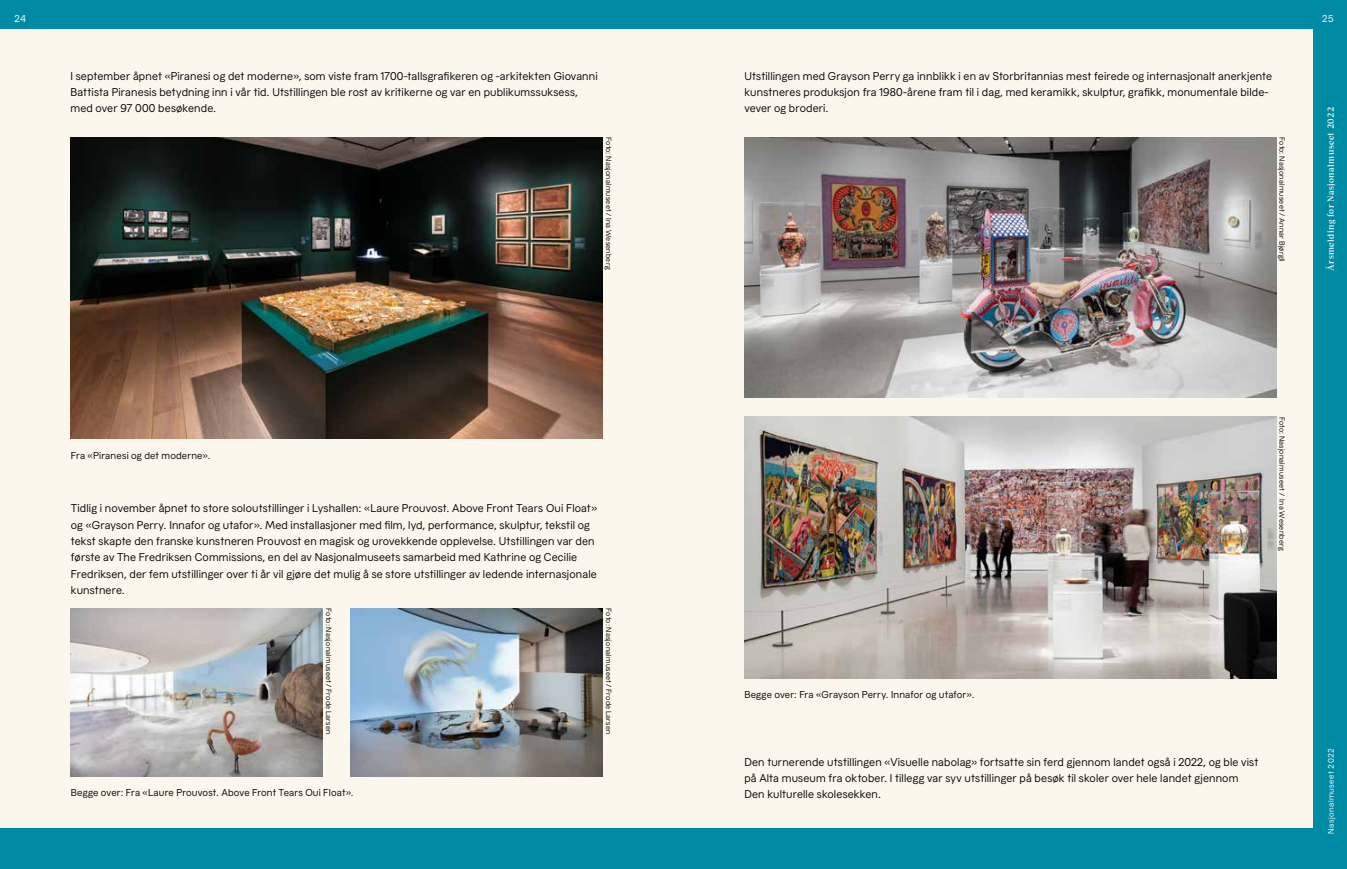
<style>
.page{position:relative;width:1347px;height:869px;background:#fff}
.page>*{position:absolute;margin:0;border:0;box-sizing:border-box;transform-origin:0 0}
.t1{font:11.25px/16.2px "Museet Sans";letter-spacing:.01em;color:#000}
.t2{font:10px "Museet Sans";letter-spacing:.015em;color:#000}
.t3{font:10px "Museet Sans";color:#fff}
.t4{font:500 8.75px "Museet Serif";letter-spacing:.05em;color:#fff}
.t5{font:8.12px "Museet Sans";letter-spacing:.05em;color:#fff}
.t6{font:7.5px "Museet Sans";letter-spacing:.025em;color:#000}
</style>
<div class="page">
<div style="left:0;top:0;width:1346px;height:868px;background:#008ba5"></div>
<div style="left:0;top:29px;width:1312px;height:797px;background:#fbf7ed"></div>
<img style="left:70px;top:137px;width:532px;height:301px">
<img style="left:71px;top:608px;width:251px;height:167px">
<img style="left:351px;top:608px;width:251px;height:167px">
<img style="left:744px;top:137px;width:532px;height:260px">
<img style="left:744px;top:416px;width:532px;height:262px">
<p class="t3" style="left:14px;top:11px;width:13px">24</p>
<p class="t3" style="left:1321px;top:11px;width:14px">25</p>
<p class="t1" style="left:70px;top:67px;width:529px">I september åpnet «Piranesi og det moderne», som viste fram 1700-tallsgrafikeren og -arkitekten Giovanni<br>Battista Piranesis betydning inn i vår tid. Utstillingen ble rost av kritikerne og var en publikumssuksess, med over 97 000 besøkende.</p>
<p class="t1" style="left:744px;top:67px;width:529px">Utstillingen med Grayson Perry ga innblikk i en av Storbritannias mest feirede og internasjonalt anerkjente kunstneres produksjon fra 1980-årene fram til i dag, med keramikk, skulptur, grafikk, monumentale bilde&shy;vever og broderi.</p>
<p class="t6" style="left:614px;top:137px;width:133px;rotate:90deg">Foto: Nasjonalmuseet / Ina Wesenberg</p>
<p class="t6" style="left:1287px;top:137px;width:126px;rotate:90deg">Foto: Nasjonalmuseet / Annar Bjørgli</p>
<p class="t4" style="left:1324px;top:270px;width:166px;rotate:-90deg">Årsmelding for Nasjonalmuseet 2022</p>
<p class="t2" style="left:71px;top:447px;width:141px">Fra «Piranesi og det moderne».</p>
<p class="t1" style="left:71px;top:499px;width:528px">Tidlig i november åpnet to store soloutstillinger i Lyshallen: «Laure Prouvost. Above Front Tears Oui Float» og «Grayson Perry. Innafor og utafor». Med installasjoner med film, lyd, performance, skulptur, tekstil og tekst skapte den franske kunstneren Prouvost en magisk og urovekkende opplevelse. Utstillingen var den første av The Fredriksen Commissions, en del av Nasjonalmuseets samarbeid med Kathrine og Cecilie Fredriksen, der fem utstillinger over ti år vil gjøre det mulig å se store utstillinger av ledende internasjonale kunstnere.</p>
<p class="t6" style="left:334px;top:608px;width:127px;rotate:90deg">Foto: Nasjonalmuseet / Frode Larsen</p>
<p class="t6" style="left:614px;top:608px;width:127px;rotate:90deg">Foto: Nasjonalmuseet / Frode Larsen</p>
<p class="t2" style="left:71px;top:784px;width:284px">Begge over: Fra «Laure Prouvost. Above Front Tears Oui Float».</p>
<p class="t6" style="left:1287px;top:416px;width:135px;rotate:90deg">Foto: Nasjonalmuseet / Ina Wesenberg</p>
<p class="t2" style="left:744px;top:686px;width:231px">Begge over: Fra «Grayson Perry. Innafor og utafor».</p>
<p class="t1" style="left:744px;top:752px;width:515px">Den turnerende utstillingen «Visuelle nabolag» fortsatte sin ferd gjennom landet også i 2022, og ble vist på Alta museum fra oktober. I tillegg var syv utstillinger på besøk til skoler over hele landet gjennom<br>Den kulturelle skolesekken.</p>
<p class="t5" style="left:1324px;top:833px;width:87px;rotate:-90deg">Nasjonalmuseet 2022</p>
</div>
